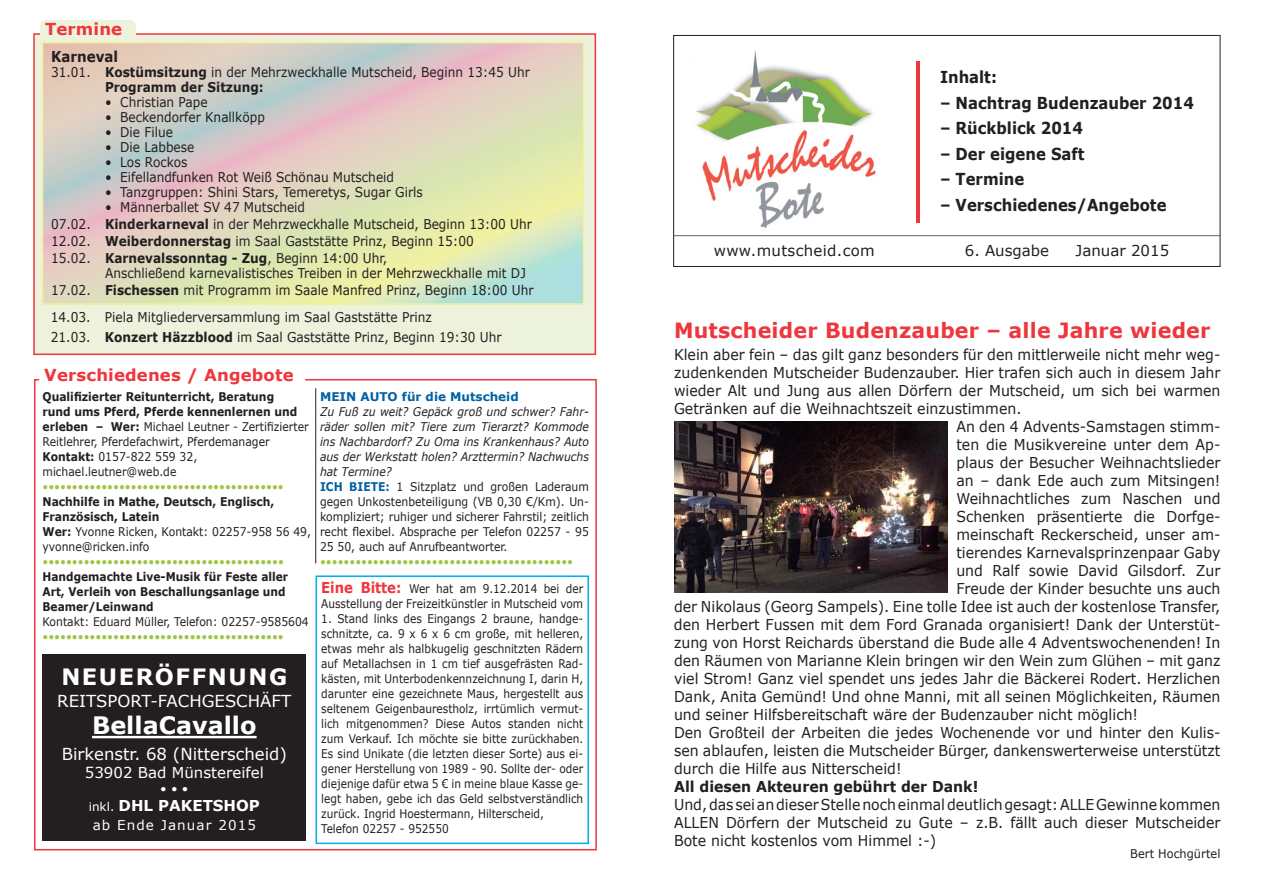
<style>
.page{position:relative;width:1263px;height:893px;background:#fff}
.page>*{position:absolute;margin:0;border:0;box-sizing:border-box;transform-origin:0 0}
.t1{font:700 24px "Verdana";color:#fff}
.t2{font:700 22.5px "Verdana";letter-spacing:.07em;color:#fff}
.t3{font:700 21px "Verdana";letter-spacing:.01em;color:#ee363d}
.t4{font:700 16.5px "Verdana";color:#231f20;scale:.9 1}
.t5{font:16.5px "Verdana";color:#fff}
.t6{font:700 16.5px "Verdana";letter-spacing:.01em;color:#ee363d}
.t7{font:15px/18px "Verdana";color:#231f20;text-align:justify;scale:.94 1}
.t8{font:700 15px "Verdana";color:#231f20;scale:.94 1}
.t9{font:15px "Verdana";color:#fff}
.t10{font:15px "Verdana";color:#231f20}
.t11{font:15px "Verdana";letter-spacing:.02em;color:#231f20}
.t12{font:700 15px "Verdana";color:#fff}
.t13{font:700 15px "Verdana";color:#231f20;scale:.9 1}
.t14{font:13.5px/17.1px "Verdana";color:#231f20;scale:.9 1}
.t15{font:13.5px "Verdana";letter-spacing:.08em;color:#fff}
.t16{font:12px/15px "Verdana";color:#231f20;scale:.88 1}
.t17{font:12px/15px "Verdana";color:#231f20;scale:.9 1}
.t18{font:12px "Verdana";color:#a0c442;scale:.9 1}
.t19{font:700 12px/15px "Verdana";color:#231f20;scale:.9 1}
.t20{font:700 12px/15px "Verdana";color:#231f20;scale:.89 1}
.t21{font:700 12px "Verdana";color:#0161a2}
.t22{font:12px "Verdana";color:#231f20;scale:.95 1}
.t23{font:12px "Verdana";color:#fff}
.s1{font-weight:700}
.s2{font-weight:400}
.s3{font-weight:400;font-size:12px}
.s4{font-style:italic}
.s5{font-weight:700;color:#0161a2}
.s6{font-weight:700;font-size:15px;color:#ee363d}
</style>
<div class="page">
<div style="left:673px;top:35px;width:547px;height:232px;border:1px solid #231f20"></div>
<div style="left:34px;top:379px;width:563px;height:471px;border:2px solid #ee363d"></div>
<div style="left:39px;top:366px;width:266px;height:24px;background:#fff;border-radius:6px"></div>
<svg style="left:33px;top:33px;width:563px;height:322px;fill:#ecf2db"></svg>
<div style="left:40px;top:20px;width:96px;height:25px;background:#edf3dd;border-radius:6px"></div>
<svg style="left:45px;top:45px;width:536px;height:257px"></svg>
<img style="left:696px;top:50px;width:180px;height:178px">
<hr style="left:916px;top:61px;width:4px;height:162px;background:#ee363d">
<hr style="left:674px;top:235px;width:546px;height:1px;background:#636366">
<div style="left:315px;top:575px;width:274px;height:269px;border:2px solid #00aeef"></div>
<hr style="left:315px;top:388px;width:1px;height:175px;background:#231f20">
<div style="left:43px;top:655px;width:263px;height:186px;background:#231f20"></div>
<hr style="left:92px;top:736px;width:165px;height:2px;background:#fff">
<img style="left:675px;top:422px;width:273px;height:171px">
<p class="t6" style="left:45px;top:18px;width:79px">Termine</p>
<p class="t13" style="left:51px;top:46px;width:76px">Karneval</p>
<p class="t14" style="left:105px;top:64px;width:474px;line-height:15px;text-indent:-54px">31.01. <span class="s1">Kostümsitzung</span> in der Mehrzweckhalle Mutscheid, Beginn 13:45 Uhr<br><span class="s1">Programm der Sitzung:</span></p>
<p class="t14" style="left:105px;top:93px;width:116px">• Christian Pape</p>
<p class="t14" style="left:105px;top:108px;width:179px">• Beckendorfer Knallköpp</p>
<p class="t14" style="left:105px;top:123px;width:77px">• Die Filue</p>
<p class="t14" style="left:105px;top:138px;width:101px">• Die Labbese</p>
<p class="t14" style="left:105px;top:153px;width:93px">• Los Rockos</p>
<p class="t14" style="left:105px;top:168px;width:323px">• Eifellandfunken Rot Weiß Schönau Mutscheid</p>
<p class="t14" style="left:105px;top:183px;width:355px">• Tanzgruppen: Shini Stars, Temeretys, Sugar Girls</p>
<p class="t14" style="left:51px;top:198px;width:536px;text-indent:54px">• Männerballet SV 47 Mutscheid<br>07.02. <span class="s1">Kinderkarneval</span> in der Mehrzweckhalle Mutscheid, Beginn 13:00 Uhr 12.02. <span class="s1">Weiberdonnerstag</span> im Saal Gaststätte Prinz, Beginn 15:00<br>15.02. <span class="s1">Karnevalssonntag - Zug</span>, Beginn 14:00 Uhr,</p>
<p class="t14" style="left:51px;top:265px;width:538px;text-indent:54px">Anschließend karnevalistisches Treiben in der Mehrzweckhalle mit DJ<br>17.02. <span class="s1">Fischessen</span> mit Programm im Saale Manfred Prinz, Beginn 18:00 Uhr</p>
<p class="t14" style="left:51px;top:308px;width:502px;line-height:19.5px">14.03. Piela Mitgliederversammlung im Saal Gaststätte Prinz<br>21.03. <span class="s1">Konzert Häzzblood</span> im Saal Gaststätte Prinz, Beginn 19:30 Uhr</p>
<p class="t6" style="left:44px;top:364px;width:251px">Verschiedenes / Angebote</p>
<p class="t17" style="left:43px;top:389px;width:297px"><span class="s1">Qualifizierter Reitunterricht, Beratung<br>rund ums Pferd, Pferde kennenlernen und erleben – Wer:</span> Michael Leutner - Zertifizierter Reitlehrer, Pferdefachwirt, Pferdemanager <span class="s1">Kontakt:</span> 0157-822 559 32, michael.leutner@web.de</p>
<p class="t18" style="left:43px;top:479px;width:270px">•••••••••••••••••••••••••••••••••••••••••</p>
<p class="t19" style="left:43px;top:494px;width:300px">Nachhilfe in Mathe, Deutsch, Englisch,<br>Französisch, Latein<br>Wer: <span class="s2">Yvonne Ricken, Kontakt: 02257-958 56 49, yvonne@ricken.info</span></p>
<p class="t18" style="left:43px;top:554px;width:270px">•••••••••••••••••••••••••••••••••••••••••</p>
<p class="t20" style="left:43px;top:569px;width:278px">Handgemachte Live-Musik für Feste aller<br>Art, Verleih von Beschallungsanlage und<br>Beamer/Leinwand</p>
<p class="t17" style="left:43px;top:614px;width:297px">Kontakt: Eduard Müller, Telefon: 02257-9585604</p>
<p class="t18" style="left:43px;top:629px;width:270px">•••••••••••••••••••••••••••••••••••••••••</p>
<h2 class="t2" style="left:61px;top:662px;width:227px">NEUERÖFFNUNG</h2>
<p class="t5" style="left:57px;top:691px;width:236px">REITSPORT-FACHGESCHÄFT</p>
<h1 class="t1" style="left:92px;top:710px;width:166px">BellaCavallo</h1>
<p class="t5" style="left:62px;top:744px;width:227px">Birkenstr. 68 (Nitterscheid)</p>
<p class="t9" style="left:85px;top:763px;width:180px">53902 Bad Münstereifel</p>
<p class="t23" style="left:160px;top:781px;width:30px">•••</p>
<p class="t12" style="left:89px;top:795px;width:173px"><span class="s3">inkl.</span> DHL PAKETSHOP</p>
<p class="t15" style="left:93px;top:817px;width:165px">ab Ende Januar 2015</p>
<p class="t21" style="left:320px;top:388px;width:200px">MEIN AUTO für die Mutscheid</p>
<p class="t17" style="left:320px;top:404px;width:300px"><span class="s4">Zu Fuß zu weit? Gepäck groß und schwer? Fahr&shy;räder sollen mit? Tiere zum Tierarzt? Kommode ins Nachbardorf? Zu Oma ins Krankenhaus? Auto aus der Werkstatt holen? Arzttermin? Nachwuchs hat Termine?<br></span><span class="s5">ICH BIETE:</span> 1 Sitzplatz und großen Laderaum gegen Unkostenbeteiligung (VB 0,30 €/Km). Un&shy;kompliziert; ruhiger und sicherer Fahrstil; zeitlich recht flexibel. Absprache per Telefon 02257 - 95<br>25 50, auch auf Anrufbeantworter.</p>
<p class="t18" style="left:320px;top:554px;width:283px">•••••••••••••••••••••••••••••••••••••••••••</p>
<p class="t16" style="left:321px;top:581px;width:299px"><span class="s6">Eine Bitte:</span> Wer hat am 9.12.2014 bei der<br>Ausstellung der Freizeitkünstler in Mutscheid vom</p>
<p class="t16" style="left:321px;top:611px;width:299px">1. Stand links des Eingangs 2 braune, handge&shy;schnitzte, ca. 9 x 6 x 6 cm große, mit helleren, etwas mehr als halbkugelig geschnitzten Rädern auf Metallachsen in 1 cm tief ausgefrästen Rad&shy;kästen, mit Unterbodenkennzeichnung I, darin H, darunter eine gezeichnete Maus, hergestellt aus seltenem Geigenbaurestholz, irrtümlich vermut&shy;lich mitgenommen? Diese Autos standen nicht zum Verkauf. Ich möchte sie bitte zurückhaben.<br>Es sind Unikate (die letzten dieser Sorte) aus ei&shy;gener Herstellung von 1989 - 90. Sollte der- oder diejenige dafür etwa 5 € in meine blaue Kasse ge&shy;legt haben, gebe ich das Geld selbstverständlich zurück. Ingrid Hoestermann, Hilterscheid, Telefon 02257 - 952550</p>
<p class="t4" style="left:940px;top:66px;width:65px">Inhalt:</p>
<p class="t4" style="left:940px;top:92px;width:284px">– Nachtrag Budenzauber 2014</p>
<p class="t4" style="left:940px;top:117px;width:160px">– Rückblick 2014</p>
<p class="t4" style="left:940px;top:143px;width:162px">– Der eigene Saft</p>
<p class="t4" style="left:940px;top:168px;width:95px">– Termine</p>
<p class="t4" style="left:940px;top:194px;width:253px">– Verschiedenes/Angebote</p>
<p class="t11" style="left:714px;top:241px;width:163px">www.mutscheid.com</p>
<p class="t10" style="left:965px;top:241px;width:86px">6. Ausgabe</p>
<p class="t10" style="left:1075px;top:241px;width:95px">Januar 2015</p>
<h3 class="t3" style="left:674px;top:317px;width:538px">Mutscheider Budenzauber – alle Jahre wieder</h3>
<p class="t7" style="left:674px;top:346px;width:583px">Klein aber fein – das gilt ganz besonders für den mittlerweile nicht mehr weg-</p>
<p class="t7" style="left:674px;top:364px;width:583px">zudenkenden Mutscheider Budenzauber. Hier trafen sich auch in diesem Jahr</p>
<p class="t7" style="left:674px;top:382px;width:583px">wieder Alt und Jung aus allen Dörfern der Mutscheid, um sich bei warmen</p>
<p class="t7" style="left:674px;top:400px;width:371px">Getränken auf die Weihnachtszeit einzustimmen.</p>
<p class="t7" style="left:956px;top:418px;width:282px">An den 4 Advents-Samstagen stimm-</p>
<p class="t7" style="left:956px;top:436px;width:282px">ten die Musikvereine unter dem Ap-</p>
<p class="t7" style="left:956px;top:454px;width:282px">plaus der Besucher Weihnachtslieder</p>
<p class="t7" style="left:956px;top:472px;width:282px">an – dank Ede auch zum Mitsingen!</p>
<p class="t7" style="left:956px;top:490px;width:282px">Weihnachtliches zum Naschen und</p>
<p class="t7" style="left:956px;top:508px;width:282px">Schenken präsentierte die Dorfge-</p>
<p class="t7" style="left:956px;top:526px;width:282px">meinschaft Reckerscheid, unser am-</p>
<p class="t7" style="left:956px;top:544px;width:282px">tierendes Karnevalsprinzenpaar Gaby</p>
<p class="t7" style="left:956px;top:562px;width:282px">und Ralf sowie David Gilsdorf. Zur</p>
<p class="t7" style="left:956px;top:580px;width:282px">Freude der Kinder besuchte uns auch</p>
<p class="t7" style="left:674px;top:598px;width:583px">der Nikolaus (Georg Sampels). Eine tolle Idee ist auch der kostenlose Transfer,</p>
<p class="t7" style="left:674px;top:616px;width:583px">den Herbert Fussen mit dem Ford Granada organisiert! Dank der Unterstüt-</p>
<p class="t7" style="left:674px;top:634px;width:583px">zung von Horst Reichards überstand die Bude alle 4 Adventswochenenden! In</p>
<p class="t7" style="left:674px;top:652px;width:583px">den Räumen von Marianne Klein bringen wir den Wein zum Glühen – mit ganz</p>
<p class="t7" style="left:674px;top:670px;width:583px">viel Strom! Ganz viel spendet uns jedes Jahr die Bäckerei Rodert. Herzlichen</p>
<p class="t7" style="left:674px;top:688px;width:583px">Dank, Anita Gemünd! Und ohne Manni, mit all seinen Möglichkeiten, Räumen</p>
<p class="t7" style="left:674px;top:706px;width:495px">und seiner Hilfsbereitschaft wäre der Budenzauber nicht möglich!</p>
<p class="t7" style="left:674px;top:724px;width:583px">Den Großteil der Arbeiten die jedes Wochenende vor und hinter den Kulis-</p>
<p class="t7" style="left:674px;top:742px;width:583px">sen ablaufen, leisten die Mutscheider Bürger, dankenswerterweise unterstützt</p>
<p class="t7" style="left:674px;top:760px;width:244px">durch die Hilfe aus Nitterscheid!</p>
<p class="t8" style="left:674px;top:777px;width:325px">All diesen Akteuren gebührt der Dank!</p>
<p class="t7" style="left:674px;top:796px;width:583px">Und,dasseiandieserStellenocheinmaldeutlichgesagt:ALLEGewinnekommen ALLEN Dörfern der Mutscheid zu Gute – z.B. fällt auch dieser Mutscheider Bote nicht kostenlos vom Himmel :-)</p>
<p class="t22" style="left:1130px;top:846px;width:96px">Bert Hochgürtel</p>
</div>
